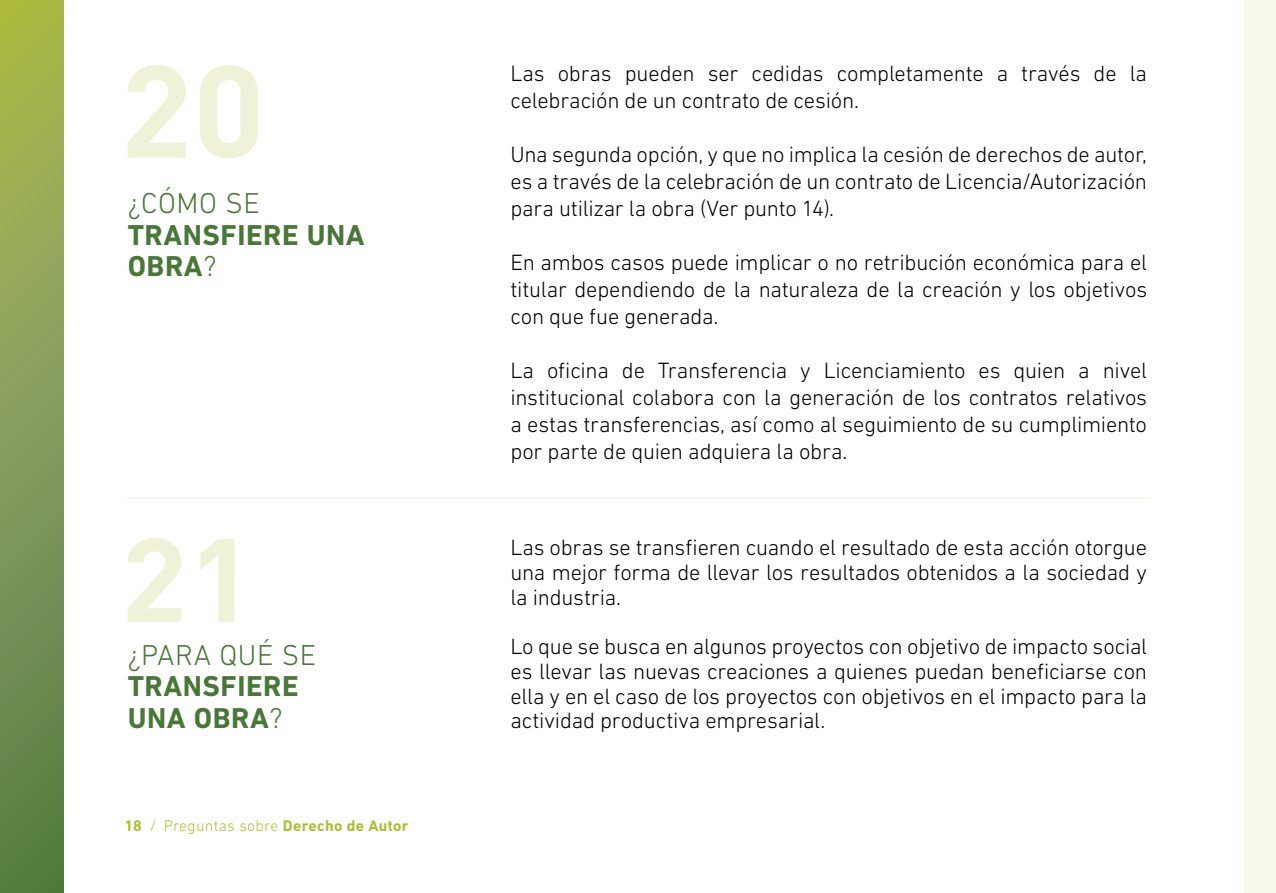
<style>
.page{position:relative;width:1276px;height:893px;background:#fff}
.page>*{position:absolute;margin:0;border:0;box-sizing:border-box;transform-origin:0 0}
.t1{font:700 29.25px/31.5px "DIN Next LT Pro";letter-spacing:.02em;color:#497738}
.t2{font:300 29.25px "DIN Next LT Pro";letter-spacing:.02em;color:#497738}
.t3{font:300 22.5px/27px "DIN Next LT Pro";letter-spacing:-.01em;color:#000;text-align:justify}
.t4{font:700 15.75px "DIN Next LT Pro";color:#b0bd36}
.s1{font-weight:300}
</style>
<div class="page">
<svg style="left:0;top:0;width:64px;height:893px"></svg>
<div style="left:1244px;top:0;width:32px;height:893px;background:#f7f8eb"></div>
<hr style="left:127px;top:497px;width:1022px;height:2px;background:#b0bd36">
<svg style="left:128px;top:538px;width:106px;height:84px"></svg>
<svg style="left:128px;top:65px;width:130px;height:94px"></svg>
<h1 class="t2" style="left:128px;top:186px;width:134px">¿Cómo se</h1>
<h1 class="t1" style="left:128px;top:219px;width:239px">TRANSFIERE UNA<br>OBRA<span class="s1">?</span></h1>
<h1 class="t2" style="left:128px;top:638px;width:190px">¿Para qu é se</h1>
<h1 class="t1" style="left:128px;top:670px;width:172px">TRANSFIERE<br>UNA OBRA<span class="s1">?</span></h1>
<p class="t4" style="left:124px;top:816px;width:286px">18 <span class="s1">/ Preguntas sobre</span> DERECHO DE AUTOR</p>
<p class="t3" style="left:510px;top:60px;width:638px">Las obras pueden ser cedidas completamente a través de la celebración de un contrato de cesión.</p>
<p class="t3" style="left:510px;top:141px;width:638px">Una segunda opción, y que no implica la cesión de derechos de autor, es a través de la celebración de un contrato de Licencia/Autorización para utilizar la obra (Ver punto 14).</p>
<p class="t3" style="left:510px;top:249px;width:638px">En ambos casos puede implicar o no retribución económica para el titular dependiendo de la naturaleza de la creación y los objetivos con que fue generada.</p>
<p class="t3" style="left:510px;top:357px;width:638px">La oficina de Transferencia y Licenciamiento es quien a nivel institucional colabora con la generación de los contratos relativos a estas transferencias, así como al seguimiento de su cumplimiento por parte de quien adquiera la obra.</p>
<p class="t3" style="left:510px;top:535px;width:638px;line-height:24.8px">Las obras se transfieren cuando el resultado de esta acción otorgue una mejor forma de llevar los resultados obtenidos a la sociedad y la industria.</p>
<p class="t3" style="left:510px;top:634px;width:638px;line-height:24.8px">Lo que se busca en algunos proyectos con objetivo de impacto social es llevar las nuevas creaciones a quienes puedan beneficiarse con ella y en el caso de los proyectos con objetivos en el impacto para la actividad productiva empresarial.</p>
</div>
